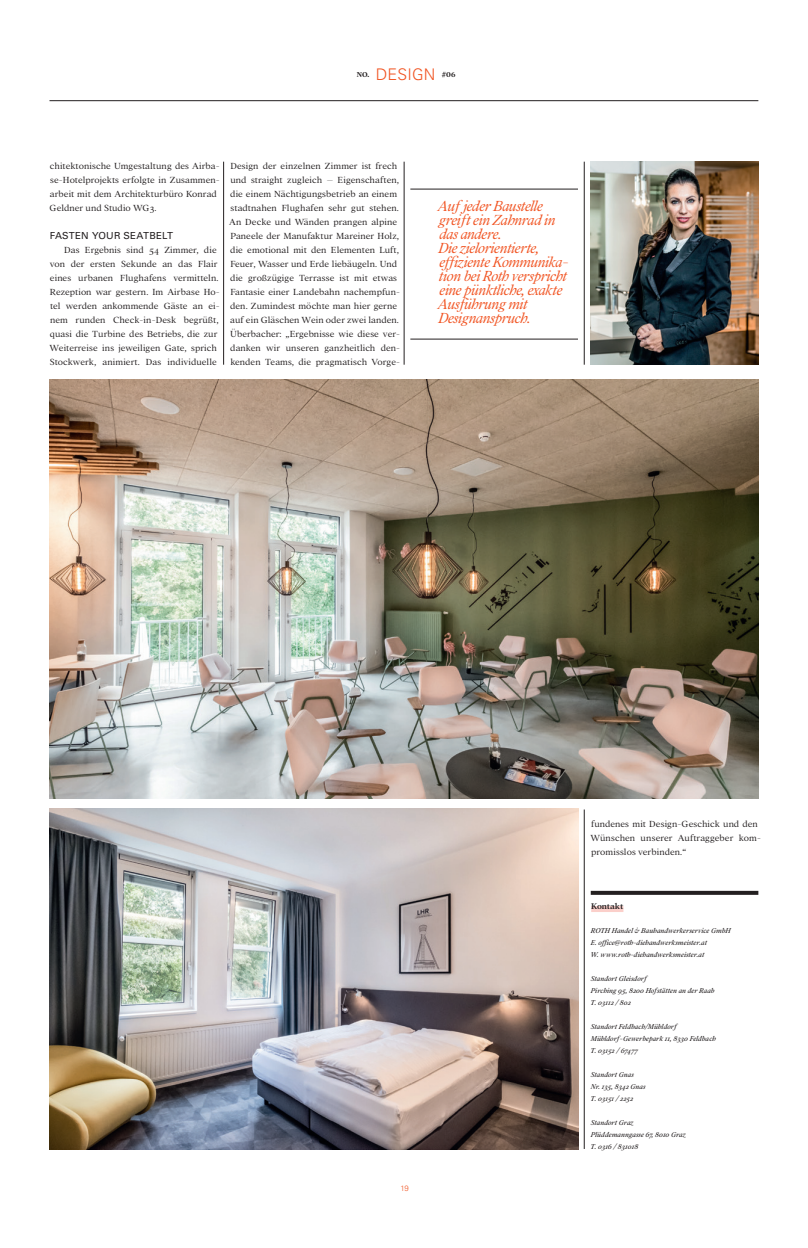
<style>
.page{position:relative;width:808px;height:1248px;background:#fff}
.page>*{position:absolute;margin:0;border:0;box-sizing:border-box;transform-origin:0 0}
.t1{font:italic 300 16px/14px "Addington CF";letter-spacing:-.02em;color:#f15422}
.t2{font:300 16px "Univers LT Std";letter-spacing:.01em;color:#f15422}
.t3{font:300 9.7px/14px "Addington CF";color:#231f20}
.t4{font:9.7px "Univers LT Std";letter-spacing:.03em;color:#231f20}
.t5{font:600 9px "Addington CF";letter-spacing:-.015em;color:#231f20}
.t6{font:italic 7.7px/12px "Addington CF";letter-spacing:.01em;color:#231f20}
.t7{font:700 7.7px "Addington CF";color:#231f20}
.t8{font:300 7.7px "Univers LT Std";color:#f15422}
</style>
<div class="page">
<hr style="left:49px;top:100px;width:709px;height:1px;background:#231f20">
<hr style="left:404px;top:162px;width:1px;height:202px;background:#231f20">
<hr style="left:223px;top:162px;width:1px;height:202px;background:#231f20">
<hr style="left:584px;top:162px;width:1px;height:202px;background:#231f20">
<hr style="left:584px;top:809px;width:1px;height:339px;background:#231f20">
<img style="left:50px;top:379px;width:708px;height:419px">
<img style="left:591px;top:162px;width:167px;height:202px">
<img style="left:50px;top:808px;width:528px;height:340px">
<hr style="left:410px;top:189px;width:168px;height:1px;background:#231f20">
<hr style="left:410px;top:339px;width:168px;height:1px;background:#231f20">
<svg style="left:591px;top:890px;width:167px;height:4px"></svg>
<div style="left:591px;top:905px;width:32px;height:6px;background:#fbcfca"></div>
<p class="t7" style="left:357px;top:70px;width:14px">NO.</p>
<h1 class="t2" style="left:376px;top:65px;width:61px">DESIGN</h1>
<p class="t7" style="left:442px;top:70px;width:15px">#06</p>
<p class="t3" style="left:50px;top:159px;width:172px">chitektonische Umgestaltung des Airba&shy;se-Hotelprojekts erfolgte in Zusammen&shy;arbeit mit dem Architekturbüro Konrad Geldner und Studio WG3.</p>
<p class="t4" style="left:50px;top:229px;width:125px">FASTEN YOUR SEATBELT</p>
<p class="t3" style="left:49px;top:243px;width:172px;text-indent:15px">Das Ergebnis sind 54 Zimmer, die von der ersten Sekunde an das Flair eines urbanen Flughafens vermitteln.<br>Rezeption war gestern. Im Airbase Ho&shy;tel werden ankommende Gäste an ei&shy;nem runden Check-in-Desk begrüßt, quasi die Turbine des Betriebs, die zur Weiterreise ins jeweiligen Gate, sprich Stockwerk, animiert. Das individuelle</p>
<p class="t3" style="left:229px;top:159px;width:172px">Design der einzelnen Zimmer ist frech und straight zugleich – Eigenschaften, die einem Nächtigungsbetrieb an einem stadtnahen Flughafen sehr gut stehen.<br>An Decke und Wänden prangen alpine Paneele der Manufaktur Mareiner Holz, die emotional mit den Elementen Luft, Feuer, Wasser und Erde liebäugeln. Und die großzügige Terrasse ist mit etwas Fantasie einer Landebahn nachempfun&shy;den. Zumindest möchte man hier gerne auf ein Gläschen Wein oder zwei landen.<br>Überbacher: „Ergebnisse wie diese ver&shy;danken wir unseren ganzheitlich den&shy;kenden Teams, die pragmatisch Vorge-</p>
<h1 class="t1" style="left:438px;top:199px;width:132px">Auf jeder Baustelle greift ein Zahnrad in das andere.<br>Die zielorientierte, effiziente Kommunika&shy;tion bei Roth verspricht eine pünktliche, exakte<br>Ausführung mit<br>Designanspruch.</h1>
<p class="t8" style="left:400px;top:1182px;width:10px">19</p>
<p class="t3" style="left:590px;top:817px;width:172px">fundenes mit Design-Geschick und den<br>Wünschen unserer Auftraggeber kom&shy;promisslos verbinden.“</p>
<p class="t5" style="left:591px;top:900px;width:34px">Kontakt</p>
<p class="t6" style="left:590px;top:924px;width:142px">ROTH Handel &amp; Bauhandwerkerservice GmbH<br>E. office@roth-diehandwerksmeister.at<br>W. www.roth-diehandwerksmeister.at</p>
<p class="t6" style="left:590px;top:972px;width:126px">Standort Gleisdorf<br>Pirching 95, 8200 Hofstätten an der Raab<br>T. 03112 / 802</p>
<p class="t6" style="left:590px;top:1020px;width:127px">Standort Feldbach/Mühldorf<br>Mühldorf-Gewerbepark 11, 8330 Feldbach<br>T. 03152 / 67477</p>
<p class="t6" style="left:590px;top:1068px;width:57px">Standort Gnas<br>Nr. 135, 8342 Gnas<br>T. 03151 / 2252</p>
<p class="t6" style="left:590px;top:1116px;width:97px">Standort Graz<br>Plüddemanngasse 67, 8010 Graz<br>T. 0316 / 831018</p>
</div>
